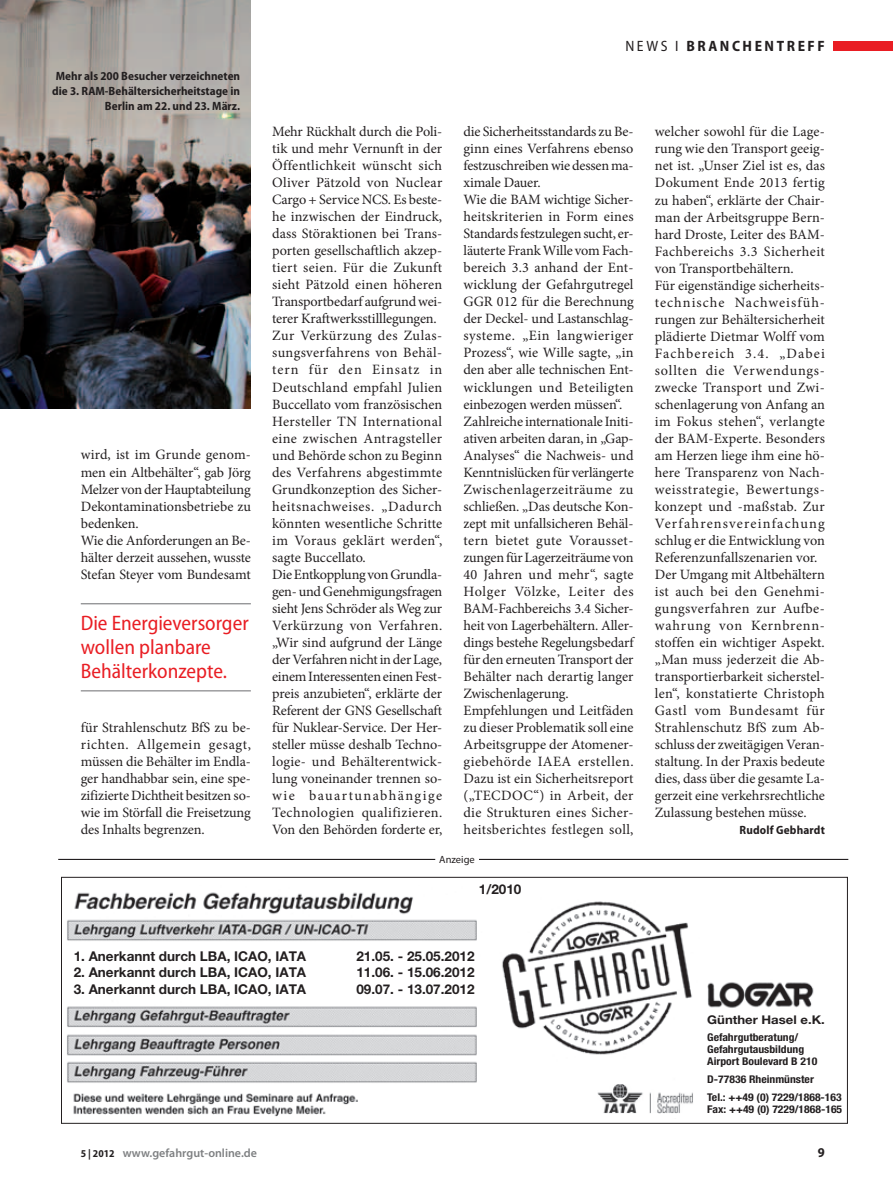
<style>
.page{position:relative;width:893px;height:1187px;background:#fff}
.page>*{position:absolute;margin:0;border:0;box-sizing:border-box;transform-origin:0 0}
.t1{font:semi-condensed 21px/24px "Myriad Pro";color:#e91d23}
.t2{font:700 semi-condensed 15px "Myriad Pro";letter-spacing:.17em;color:#231f20}
.t3{font:semi-condensed 15px "Myriad Pro";color:#231f20}
.t4{font:14.25px/17px "Minion Pro";color:#231f20}
.t5{font:700 13.5px/16.5px "Helvetica Neue";color:#231f20;text-align:justify}
.t6{font:700 semi-condensed 13.5px "Myriad Pro";color:#231f20}
.t7{font:700 semi-condensed 12px/15px "Myriad Pro";color:#231f20;text-align:right}
.t8{font:600 12px "Myriad Pro";color:#7e8082}
.t9{font:700 12px "Helvetica Neue";color:#231f20;scale:1.1 1}
.t10{font:700 condensed 10.65px/12px "Helvetica Neue";color:#231f20;scale:1.1 1}
.t11{font:10.5px "Myriad Pro";color:#231f20}
.s1{font-weight:400}
.s2{font-weight:700;font-stretch:semi-condensed;font-size:10.5px;color:#231f20}
</style>
<div class="page">
<hr style="left:58px;top:858px;width:790px;height:1px;background:#231f20">
<div style="left:436px;top:850px;width:42px;height:16px;background:#fff"></div>
<div style="left:61px;top:876px;width:787px;height:247px;border:1px solid #231f20"></div>
<img style="left:67px;top:892px;width:747px;height:225px">
<div style="left:467px;top:886px;width:73px;height:21px;background:#fff"></div>
<img style="left:597px;top:1083px;width:97px;height:30px">
<img style="left:0;top:0;width:250px;height:408px">
<hr style="left:81px;top:603px;width:170px;height:1px;background:#6c6d70">
<hr style="left:81px;top:690px;width:170px;height:1px;background:#6c6d70">
<div style="left:833px;top:41px;width:60px;height:10px;background:#e91d23"></div>
<p class="t7" style="left:52px;top:69px;width:189px">Mehr als 200 Besucher verzeichneten die 3. RAM-Behältersicherheitstage in<br>Berlin am 22. und 23. März.</p>
<p class="t4" style="left:81px;top:446px;width:172px">wird, ist im Grunde genom&shy;men ein Altbehälter“, gab Jörg<br>Melzer von der Hauptabteilung<br>Dekontaminationsbetriebe zu bedenken.<br>Wie die Anforderungen an Be&shy;hälter derzeit aussehen, wusste<br>Stefan Steyer vom Bundesamt</p>
<h1 class="t1" style="left:81px;top:611px;width:169px">Die Energieversorger wollen planbare<br>Behälterkonzepte.</h1>
<p class="t4" style="left:81px;top:718px;width:172px;text-align:justify">für Strahlenschutz BfS zu be&shy;richten. Allgemein gesagt, müssen die Behälter im Endla&shy;ger handhabbar sein, eine spe&shy;zifizierte Dichtheit besitzen so&shy;wie im Störfall die Freisetzung des Inhalts begrenzen.</p>
<p class="t3" style="left:625px;top:38px;width:23px">news</p>
<p class="t2" style="left:675px;top:38px;width:151px"><span class="s1">i</span> br anchentr eff</p>
<p class="t4" style="left:272px;top:123px;width:172px">Mehr Rückhalt durch die Poli&shy;tik und mehr Vernunft in der<br>Öffentlichkeit wünscht sich<br>Oliver Pätzold von Nuclear<br>Cargo + Service NCS. Es beste&shy;he inzwischen der Eindruck, dass Störaktionen bei Trans&shy;porten gesellschaftlich akzep&shy;tiert seien. Für die Zukunft sieht Pätzold einen höheren<br>Transportbedarf aufgrund wei&shy;terer Kraftwerksstilllegungen.<br>Zur Verkürzung des Zulas&shy;sungsverfahrens von Behäl&shy;tern für den Einsatz in<br>Deutschland empfahl Julien<br>Buccellato vom französischen<br>Hersteller TN International eine zwischen Antragsteller und Behörde schon zu Beginn des Verfahrens abgestimmte<br>Grundkonzeption des Sicher&shy;heitsnachweises. „Dadurch könnten wesentliche Schritte im Voraus geklärt werden“, sagte Buccellato.<br>Die Entkopplung von Grundla&shy;gen- und Genehmigungsfragen sieht Jens Schröder als Weg zur<br>Verkürzung von Verfahren. „Wir sind aufgrund der Länge der Verfahren nicht in der Lage, einem Interessenten einen Fest&shy;preis anzubieten“, erklärte der<br>Referent der GNS Gesellschaft für Nuklear-Service. Der Her&shy;steller müsse deshalb Techno&shy;logie- und Behälterentwick&shy;lung voneinander trennen so&shy;wie bauartunabhängige<br>Technologien qualifizieren.<br>Von den Behörden forderte er,</p>
<p class="t4" style="left:463px;top:123px;width:172px">die Sicherheitsstandards zu Be&shy;ginn eines Verfahrens ebenso festzuschreiben wie dessen ma&shy;ximale Dauer.<br>Wie die BAM wichtige Sicher&shy;heitskriterien in Form eines<br>Standards festzulegen sucht, er&shy;läuterte Frank Wille vom Fach&shy;bereich 3.3 anhand der Ent&shy;wicklung der Gefahrgutregel<br>GGR 012 für die Berechnung der Deckel- und Lastanschlag&shy;systeme. „Ein langwieriger<br>Prozess“, wie Wille sagte, „in den aber alle technischen Ent&shy;wicklungen und Beteiligten einbezogen werden müssen“.<br>Zahlreiche internationale Initi&shy;ativen arbeiten daran, in „Gap-<br>Analyses“ die Nachweis- und<br>Kenntnislücken für verlängerte<br>Zwischenlagerzeiträume zu schließen. „Das deutsche Kon&shy;zept mit unfallsicheren Behäl&shy;tern bietet gute Vorausset&shy;zungen für Lagerzeiträume von<br>40 Jahren und mehr“, sagte<br>Holger Völzke, Leiter des<br>BAM-Fachbereichs 3.4 Sicher&shy;heit von Lagerbehältern. Aller&shy;dings bestehe Regelungsbedarf für den erneuten Transport der<br>Behälter nach derartig langer<br>Zwischenlagerung.<br>Empfehlungen und Leitfäden zu dieser Problematik soll eine<br>Arbeitsgruppe der Atomener&shy;giebehörde IAEA erstellen.<br>Dazu ist ein Sicherheitsreport („TECDOC“) in Arbeit, der die Strukturen eines Sicher&shy;heitsberichtes festlegen soll,</p>
<p class="t4" style="left:655px;top:123px;width:172px">welcher sowohl für die Lage&shy;rung wie den Transport geeig&shy;net ist. „Unser Ziel ist es, das<br>Dokument Ende 2013 fertig zu haben“, erklärte der Chair&shy;man der Arbeitsgruppe Bern&shy;hard Droste, Leiter des BAM-<br>Fachbereichs 3.3 Sicherheit von Transportbehältern.<br>Für eigenständige sicherheits&shy;technische Nachweisfüh&shy;rungen zur Behältersicherheit plädierte Dietmar Wolff vom<br>Fachbereich 3.4. „Dabei sollten die Verwendungs&shy;zwecke Transport und Zwi&shy;schenlagerung von Anfang an im Fokus stehen“, verlangte der BAM-Experte. Besonders am Herzen liege ihm eine hö&shy;here Transparenz von Nach&shy;weisstrategie, Bewertungs&shy;konzept und -maßstab. Zur<br>Verfahrensvereinfachung schlug er die Entwicklung von<br>Referenzunfallszenarien vor.<br>Der Umgang mit Altbehältern ist auch bei den Genehmi&shy;gungsverfahren zur Aufbe&shy;wahrung von Kernbrenn&shy;stoffen ein wichtiger Aspekt. „Man muss jederzeit die Ab&shy;transportierbarkeit sicherstel&shy;len“, konstatierte Christoph<br>Gastl vom Bundesamt für<br>Strahlenschutz BfS zum Ab&shy;schluss der zweitägigen Veran&shy;staltung. In der Praxis bedeute dies, dass über die gesamte La&shy;gerzeit eine verkehrsrechtliche<br>Zulassung bestehen müsse.</p>
<p class="t7" style="left:739px;top:822px;width:87px">Rudolf Gebhardt</p>
<p class="t11" style="left:439px;top:852px;width:37px">Anzeige</p>
<p class="t5" style="left:479px;top:880px;width:44px">1/2010</p>
<p class="t5" style="left:74px;top:947px;width:234px">1. Anerkannt durch LBA, ICAO, IATA</p>
<p class="t5" style="left:74px;top:963px;width:234px">2. Anerkannt durch LBA, ICAO, IATA</p>
<p class="t5" style="left:74px;top:980px;width:234px">3. Anerkannt durch LBA, ICAO, IATA</p>
<p class="t5" style="left:356px;top:947px;width:120px">21.05. - 25.05.2012<br>11.06. - 15.06.2012<br>09.07. - 13.07.2012</p>
<p class="t9" style="left:707px;top:1012px;width:108px">Günther Hasel e.K.</p>
<p class="t10" style="left:707px;top:1030px;width:102px">Gefahrgutberatung/<br>Gefahrgutausbildung<br>Airport Boulevard B 210</p>
<p class="t10" style="left:707px;top:1069px;width:124px;line-height:18px">D-77836 Rheinmünster<br>Tel.: ++49 (0) 7229/1868-163</p>
<p class="t10" style="left:707px;top:1102px;width:124px">Fax: ++49 (0) 7229/1868-165</p>
<p class="t8" style="left:81px;top:1145px;width:178px"><span class="s2">5 | 2012</span> www.gefahrgut-online.de</p>
<p class="t6" style="left:818px;top:1144px;width:8px">9</p>
</div>
